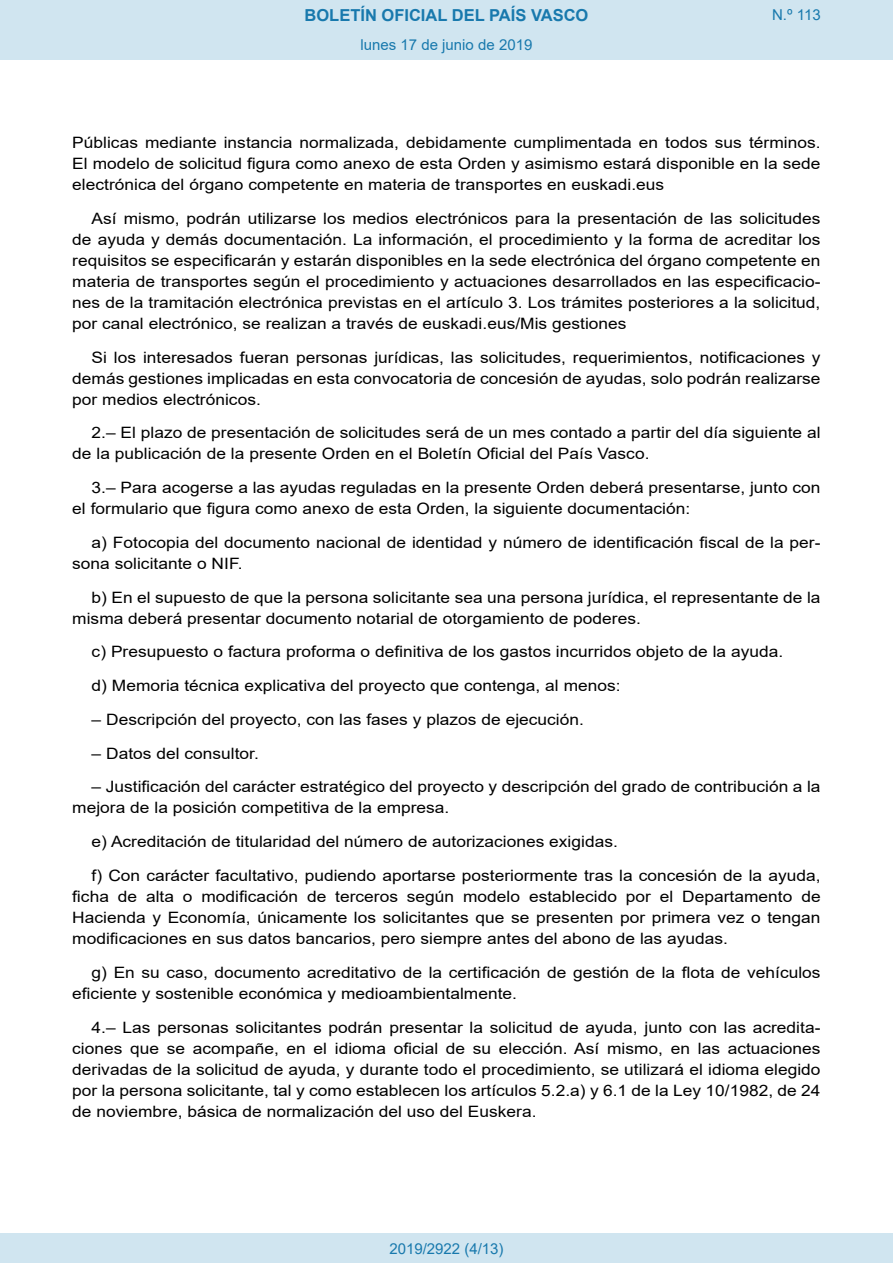
<style>
.page{position:relative;width:893px;height:1263px;background:#fff}
.page>*{position:absolute;margin:0;border:0;box-sizing:border-box;transform-origin:0 0}
.t1{font:700 16.5px "Arial";color:#1879ad}
.BOPVDetalle{font:15.6px/21px "Arial";color:#000;scale:1.11 1}
.Paginacion_Centro{font:15px "Arial";color:#1879ad}
</style>
<div class="page">
<div style="left:0;top:0;width:893px;height:60px;background:#d0e5f0"></div>
<div style="left:0;top:1233px;width:893px;height:30px;background:#d0e5f0"></div>
<p class="t1" style="left:305px;top:3px;width:285px">BOLETÍN OFICIAL DEL PAÍS VASCO</p>
<p class="Paginacion_Centro" style="left:361px;top:35px;width:173px">lunes 17 de junio de 2019</p>
<p class="Paginacion_Centro" style="left:772px;top:5px;width:50px">N.º 113</p>
<p class="BOPVDetalle" style="left:72px;top:132px;width:676px;text-align:justify">Públicas mediante instancia normalizada, debidamente cumplimentada en todos sus términos.<br>El modelo de solicitud figura como anexo de esta Orden y asimismo estará disponible en la sede electrónica del órgano competente en materia de transportes en euskadi.eus</p>
<p class="BOPVDetalle" style="left:72px;top:208px;width:676px;text-align:justify;text-indent:19px">Así mismo, podrán utilizarse los medios electrónicos para la presentación de las solicitudes de ayuda y demás documentación. La información, el procedimiento y la forma de acreditar los requisitos se especificarán y estarán disponibles en la sede electrónica del órgano competente en materia de transportes según el procedimiento y actuaciones desarrollados en las especificacio&shy;nes de la tramitación electrónica previstas en el artículo 3. Los trámites posteriores a la solicitud, por canal electrónico, se realizan a través de euskadi.eus/Mis gestiones</p>
<p class="BOPVDetalle" style="left:72px;top:347px;width:676px;text-align:justify;text-indent:19px">Si los interesados fueran personas jurídicas, las solicitudes, requerimientos, notificaciones y demás gestiones implicadas en esta convocatoria de concesión de ayudas, solo podrán realizarse por medios electrónicos.</p>
<p class="BOPVDetalle" style="left:72px;top:422px;width:676px;text-indent:19px">2.– El plazo de presentación de solicitudes será de un mes contado a partir del día siguiente al de la publicación de la presente Orden en el Boletín Oficial del País Vasco.</p>
<p class="BOPVDetalle" style="left:72px;top:477px;width:676px;text-indent:19px">3.– Para acogerse a las ayudas reguladas en la presente Orden deberá presentarse, junto con el formulario que figura como anexo de esta Orden, la siguiente documentación:</p>
<p class="BOPVDetalle" style="left:72px;top:532px;width:676px;text-indent:19px">a) Fotocopia del documento nacional de identidad y número de identificación fiscal de la per&shy;sona solicitante o NIF.</p>
<p class="BOPVDetalle" style="left:72px;top:587px;width:676px;text-indent:19px">b) En el supuesto de que la persona solicitante sea una persona jurídica, el representante de la misma deberá presentar documento notarial de otorgamiento de poderes.</p>
<p class="BOPVDetalle" style="left:92px;top:641px;width:625px">c) Presupuesto o factura proforma o definitiva de los gastos incurridos objeto de la ayuda.</p>
<p class="BOPVDetalle" style="left:92px;top:675px;width:478px">d) Memoria técnica explicativa del proyecto que contenga, al menos:</p>
<p class="BOPVDetalle" style="left:92px;top:709px;width:445px">– Descripción del proyecto, con las fases y plazos de ejecución.</p>
<p class="BOPVDetalle" style="left:92px;top:743px;width:152px">– Datos del consultor.</p>
<p class="BOPVDetalle" style="left:72px;top:776px;width:676px;text-indent:19px">– Justificación del carácter estratégico del proyecto y descripción del grado de contribución a la mejora de la posición competitiva de la empresa.</p>
<p class="BOPVDetalle" style="left:92px;top:831px;width:476px">e) Acreditación de titularidad del número de autorizaciones exigidas.</p>
<p class="BOPVDetalle" style="left:72px;top:865px;width:676px;text-align:justify;text-indent:19px">f) Con carácter facultativo, pudiendo aportarse posteriormente tras la concesión de la ayuda, ficha de alta o modificación de terceros según modelo establecido por el Departamento de Hacienda y Economía, únicamente los solicitantes que se presenten por primera vez o tengan modificaciones en sus datos bancarios, pero siempre antes del abono de las ayudas.</p>
<p class="BOPVDetalle" style="left:72px;top:962px;width:676px;text-indent:19px">g) En su caso, documento acreditativo de la certificación de gestión de la flota de vehículos eficiente y sostenible económica y medioambientalmente.</p>
<p class="BOPVDetalle" style="left:72px;top:1016px;width:676px;text-align:justify;text-indent:19px">4.– Las personas solicitantes podrán presentar la solicitud de ayuda, junto con las acredita&shy;ciones que se acompañe, en el idioma oficial de su elección. Así mismo, en las actuaciones derivadas de la solicitud de ayuda, y durante todo el procedimiento, se utilizará el idioma elegido por la persona solicitante, tal y como establecen los artículos 5.2.a) y 6.1 de la Ley 10/1982, de 24 de noviembre, básica de normalización del uso del Euskera.</p>
<p class="Paginacion_Centro" style="left:389px;top:1238px;width:116px">2019/2922 (4/13)</p>
</div>
